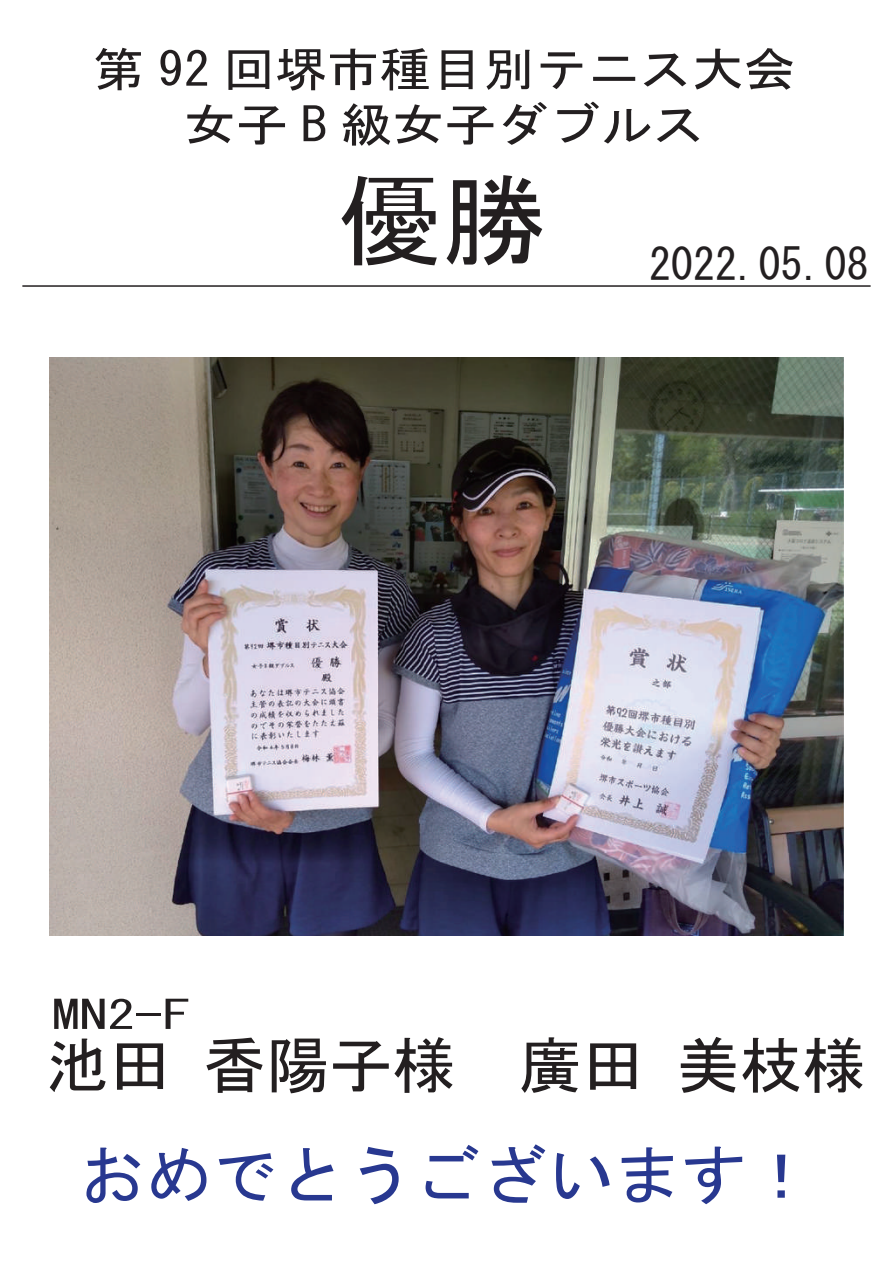
<style>
.page{position:relative;width:893px;height:1263px;background:#fff}
.page>*{position:absolute;margin:0;border:0;box-sizing:border-box;transform-origin:0 0}
.t1{font:99.9px "MS Gothic";color:#231f20;scale:1.04 1}
.t2{font:64.5px "MS Gothic";color:#283890;scale:1.04 1}
.t3{font:61.8px "MS Gothic";color:#231f20}
.t4{font:47.1px/55.5px "MS Gothic";color:#231f20;text-align:center;scale:1.11 1}
.t5{font:43.8px "MS Gothic";color:#231f20}
.t6{font:39.75px "MS Gothic";color:#231f20;scale:1.4 1}
</style>
<div class="page">
<hr style="left:22px;top:285px;width:849px;height:2px;background:#231f20">
<img style="left:49px;top:357px;width:795px;height:579px">
<p class="t4" style="left:93px;top:41px;width:635px">第 92 回堺市種目別テニス大会女子 B 級女子ダブルス</p>
<h1 class="t1" style="left:338px;top:171px;width:201px">優勝</h1>
<p class="t5" style="left:649px;top:242px;width:221px">2022.05.08</p>
<p class="t6" style="left:52px;top:995px;width:100px">MN2-F</p>
<h3 class="t3" style="left:46px;top:1034px;width:821px">池田 香陽子様　廣田 美枝様</h3>
<h2 class="t2" style="left:78px;top:1143px;width:709px">おめでとうございます！</h2>
</div>
